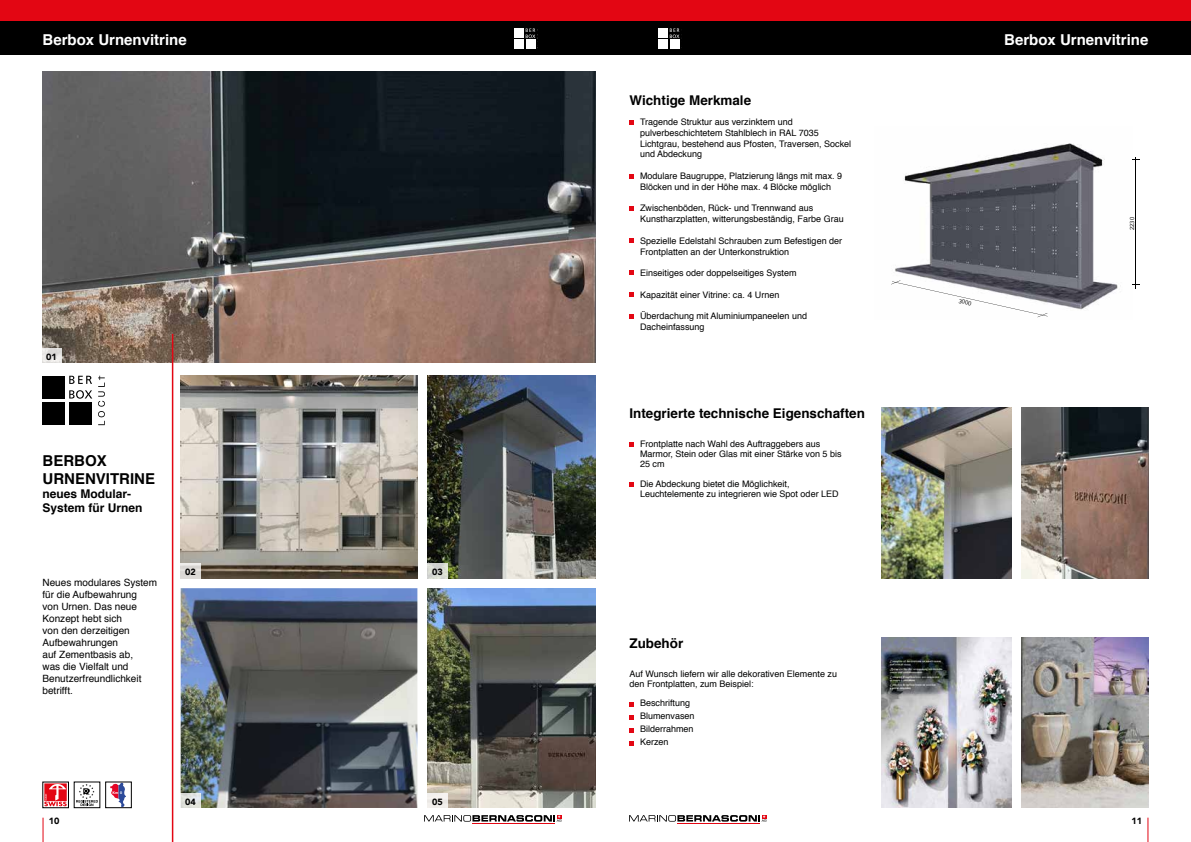
<style>
.page{position:relative;width:1191px;height:842px;background:#fff}
.page>*{position:absolute;margin:0;border:0;box-sizing:border-box;transform-origin:0 0}
.t1{font:700 15px "Helvetica";color:#fff}
.t2{font:700 15px/18px "Helvetica";color:#000}
.t3{font:700 13.4px "Helvetica";color:#000}
.t4{font:700 12px/14.4px "Helvetica";color:#000}
.t5{font:10px/12px "Helvetica";color:#000}
.t6{font:9px/10.8px "Helvetica";color:#000}
.t7{font:9px/10px "Helvetica";color:#010202}
.t8{font:900 9px "Avenir";color:#000}
.t9{font:5.7px "Avenir";color:#000}
.t10{font:700 3.7px "Helvetica";color:#fff}
</style>
<div class="page">
<div style="left:0;top:21px;width:1191px;height:34px;background:#000"></div>
<div style="left:0;top:0;width:1191px;height:21px;background:#e30613"></div>
<svg style="left:43px;top:818px;width:1px;height:24px"></svg>
<svg style="left:1147px;top:818px;width:1px;height:24px"></svg>
<svg style="left:526px;top:28px;width:9px;height:10px"></svg>
<div style="left:514px;top:28px;width:10px;height:10px;background:#fff"></div>
<div style="left:514px;top:40px;width:10px;height:9px;background:#fff"></div>
<div style="left:526px;top:40px;width:9px;height:9px;background:#fff"></div>
<svg style="left:670px;top:28px;width:9px;height:10px"></svg>
<div style="left:658px;top:28px;width:10px;height:10px;background:#fff"></div>
<div style="left:658px;top:40px;width:10px;height:9px;background:#fff"></div>
<div style="left:670px;top:40px;width:9px;height:9px;background:#fff"></div>
<hr style="left:677px;top:823px;width:83px;height:1px;background:#e30613">
<svg style="left:629px;top:815px;width:137px;height:7px"></svg>
<hr style="left:472px;top:823px;width:83px;height:1px;background:#e30613">
<svg style="left:424px;top:815px;width:137px;height:7px"></svg>
<img style="left:43px;top:71px;width:552px;height:292px">
<hr style="left:172px;top:334px;width:1px;height:508px;background:#e30613">
<img style="left:428px;top:375px;width:167px;height:203px">
<img style="left:181px;top:588px;width:236px;height:220px">
<img style="left:428px;top:588px;width:167px;height:220px">
<img style="left:181px;top:375px;width:236px;height:203px">
<svg style="left:629px;top:120px;width:4px;height:4px"></svg>
<svg style="left:629px;top:206px;width:4px;height:4px"></svg>
<svg style="left:629px;top:238px;width:4px;height:4px"></svg>
<svg style="left:629px;top:270px;width:4px;height:5px"></svg>
<svg style="left:629px;top:293px;width:4px;height:4px"></svg>
<svg style="left:629px;top:315px;width:4px;height:4px"></svg>
<svg style="left:629px;top:174px;width:4px;height:4px"></svg>
<svg style="left:42px;top:348px;width:20px;height:15px"></svg>
<svg style="left:180px;top:563px;width:20px;height:16px"></svg>
<svg style="left:180px;top:793px;width:20px;height:15px"></svg>
<div style="left:427px;top:563px;width:21px;height:16px;background:#d7dad2"></div>
<div style="left:426px;top:793px;width:22px;height:16px;background:#f2efec"></div>
<div style="left:43px;top:782px;width:26px;height:26px;border:1px solid #000"></div>
<svg style="left:44px;top:783px;width:23px;height:23px"></svg>
<svg style="left:76px;top:784px;width:22px;height:22px"></svg>
<svg style="left:110px;top:784px;width:16px;height:22px"></svg>
<div style="left:105px;top:782px;width:27px;height:26px;border:1px solid #000"></div>
<svg style="left:98px;top:376px;width:7px;height:49px"></svg>
<svg style="left:69px;top:390px;width:23px;height:9px"></svg>
<svg style="left:69px;top:376px;width:23px;height:8px"></svg>
<div style="left:43px;top:376px;width:22px;height:22px;background:#000"></div>
<div style="left:43px;top:402px;width:22px;height:23px;background:#000"></div>
<div style="left:69px;top:402px;width:23px;height:23px;background:#000"></div>
<img style="left:895px;top:143px;width:223px;height:175px">
<hr style="left:1135px;top:157px;width:1px;height:131px;background:#000">
<svg style="left:891px;top:280px;width:156px;height:37px"></svg>
<img style="left:882px;top:408px;width:129px;height:170px">
<img style="left:1021px;top:638px;width:127px;height:170px">
<img style="left:1021px;top:408px;width:127px;height:170px">
<img style="left:882px;top:638px;width:129px;height:170px">
<svg style="left:629px;top:741px;width:4px;height:4px"></svg>
<svg style="left:629px;top:702px;width:4px;height:4px"></svg>
<svg style="left:629px;top:715px;width:4px;height:4px"></svg>
<svg style="left:629px;top:728px;width:4px;height:4px"></svg>
<svg style="left:629px;top:442px;width:4px;height:5px"></svg>
<svg style="left:629px;top:482px;width:4px;height:4px"></svg>
<h1 class="t1" style="left:43px;top:27px;width:146px">Berbox Urnenvitrine</h1>
<p class="t8" style="left:46px;top:349px;width:12px">01</p>
<h1 class="t2" style="left:43px;top:451px;width:114px">BERBOX<br>URNENVITRINE</h1>
<h3 class="t4" style="left:43px;top:487px;width:102px">neues Modular-<br>System für Urnen</h3>
<p class="t5" style="left:43px;top:577px;width:116px">Neues modulares System für die Aufbewahrung<br>von Urnen. Das neue<br>Konzept hebt sich<br>von den derzeitigen<br>Aufbewahrungen<br>auf Zementbasis ab,<br>was die Vielfalt und<br>Benutzerfreundlichkeit betrifft.</p>
<p class="t8" style="left:185px;top:564px;width:12px">02</p>
<p class="t10" style="left:112px;top:789px;width:11px">Km 0</p>
<p class="t8" style="left:185px;top:794px;width:12px">04</p>
<p class="t8" style="left:432px;top:564px;width:12px">03</p>
<p class="t8" style="left:432px;top:794px;width:12px">05</p>
<h2 class="t3" style="left:629px;top:89px;width:123px">Wichtige Merkmale</h2>
<p class="t6" style="left:640px;top:117px;width:213px">Tragende Struktur aus verzinktem und pulverbeschichtetem Stahlblech in RAL 7035<br>Lichtgrau, bestehend aus Pfosten, Traversen, Sockel und Abdeckung</p>
<p class="t6" style="left:640px;top:171px;width:204px">Modulare Baugruppe, Platzierung längs mit max. 9<br>Blöcken und in der Höhe max. 4 Blöcke möglich</p>
<p class="t6" style="left:640px;top:203px;width:205px">Zwischenböden, Rück- und Trennwand aus<br>Kunstharzplatten, witterungsbeständig, Farbe Grau</p>
<p class="t6" style="left:640px;top:236px;width:204px">Spezielle Edelstahl Schrauben zum Befestigen der<br>Frontplatten an der Unterkonstruktion</p>
<p class="t6" style="left:640px;top:268px;width:158px">Einseitiges oder doppelseitiges System</p>
<p class="t6" style="left:640px;top:290px;width:141px">Kapazität einer Vitrine: ca. 4 Urnen</p>
<p class="t6" style="left:640px;top:311px;width:169px">Überdachung mit Aluminiumpaneelen und<br>Dacheinfassung</p>
<h2 class="t3" style="left:629px;top:402px;width:237px">Integrierte technische Eigenschaften</h2>
<p class="t7" style="left:640px;top:439px;width:203px">Frontplatte nach Wahl des Auftraggebers aus<br>Marmor, Stein oder Glas mit einer Stärke von 5 bis<br>25 cm</p>
<p class="t7" style="left:640px;top:479px;width:200px">Die Abdeckung bietet die Möglichkeit,<br>Leuchtelemente zu integrieren wie Spot oder LED</p>
<h2 class="t3" style="left:629px;top:632px;width:55px">Zubehör</h2>
<p class="t7" style="left:629px;top:669px;width:209px">Auf Wunsch liefern wir alle dekorativen Elemente zu den Frontplatten, zum Beispiel:</p>
<p class="t7" style="left:640px;top:697px;width:56px;line-height:13px">Beschriftung<br>Blumenvasen<br>Bilderrahmen<br>Kerzen</p>
<h1 class="t1" style="left:1004px;top:27px;width:146px">Berbox Urnenvitrine</h1>
<p class="t9" style="left:959px;top:296px;width:14px;rotate:12deg">3000</p>
<p class="t9" style="left:1127px;top:230px;width:14px;rotate:-90deg">2230</p>
<p class="t8" style="left:49px;top:813px;width:12px">10</p>
<p class="t8" style="left:1131px;top:813px;width:12px">11</p>
</div>
